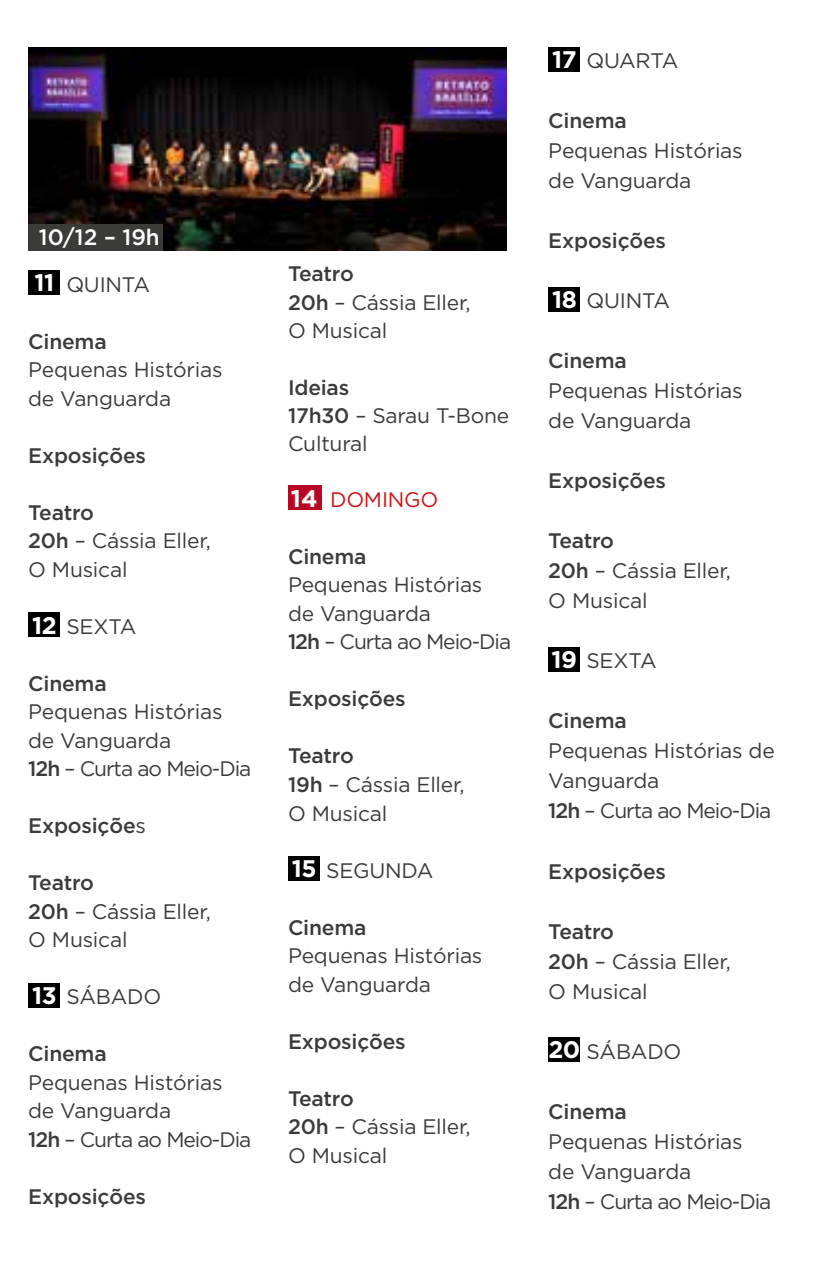
<style>
.page{position:relative;width:825px;height:1276px;background:#fff}
.page>*{position:absolute;margin:0;border:0;box-sizing:border-box;transform-origin:0 0}
.t1{font:500 22.2px "Gotham";color:#fff}
.t2{font:21px/28.5px "Gotham";letter-spacing:-.01em;color:#3b3b3a}
.t3{font:500 21px "Gotham";letter-spacing:-.01em;color:#3b3b3a}
.t4{font:21px "Gotham";letter-spacing:-.01em;color:#cd1316}
.s1{font-weight:700;font-size:24px;color:#fff}
.s2{font-weight:500}
.s3{font-weight:400}
</style>
<div class="page">
<div style="left:28px;top:270px;width:32px;height:25px;background:#000"></div>
<div style="left:28px;top:612px;width:32px;height:25px;background:#000"></div>
<div style="left:28px;top:983px;width:32px;height:24px;background:#000"></div>
<div style="left:288px;top:485px;width:33px;height:24px;background:#b80624"></div>
<div style="left:288px;top:856px;width:32px;height:24px;background:#000"></div>
<div style="left:548px;top:47px;width:32px;height:24px;background:#000"></div>
<div style="left:548px;top:287px;width:32px;height:24px;background:#000"></div>
<div style="left:548px;top:647px;width:32px;height:24px;background:#000"></div>
<div style="left:548px;top:1037px;width:32px;height:24px;background:#000"></div>
<img style="left:28px;top:47px;width:478px;height:204px">
<div style="left:28px;top:224px;width:135px;height:27px;background:#3b3b3a"></div>
<p class="t1" style="left:39px;top:224px;width:122px">10/12 – 19h</p>
<p class="t2" style="left:34px;top:270px;width:117px"><span class="s1">11</span> QUINTA</p>
<p class="t3" style="left:28px;top:329px;width:80px">Cinema</p>
<p class="t2" style="left:28px;top:355px;width:196px">Pequenas Histórias de Vanguarda</p>
<p class="t3" style="left:28px;top:443px;width:119px">Exposições</p>
<p class="t2" style="left:28px;top:497px;width:184px"><span class="s2">Teatro<br>20h</span> – Cássia Eller,<br>O Musical</p>
<p class="t2" style="left:32px;top:612px;width:106px"><span class="s1">12</span> SEXTA</p>
<p class="t3" style="left:28px;top:671px;width:80px">Cinema</p>
<p class="t2" style="left:28px;top:697px;width:225px">Pequenas Histórias de Vanguarda<br><span class="s2">12h</span> – Curta ao Meio-Dia</p>
<p class="t3" style="left:28px;top:814px;width:119px">Exposiçõe<span class="s3">s</span></p>
<p class="t2" style="left:28px;top:868px;width:184px"><span class="s2">Teatro<br>20h</span> – Cássia Eller,<br>O Musical</p>
<p class="t2" style="left:32px;top:982px;width:131px"><span class="s1">13</span> SÁBADO</p>
<p class="t3" style="left:28px;top:1042px;width:80px">Cinema</p>
<p class="t2" style="left:28px;top:1068px;width:225px">Pequenas Histórias de Vanguarda<br><span class="s2">12h</span> – Curta ao Meio-Dia</p>
<p class="t3" style="left:28px;top:1184px;width:119px">Exposições</p>
<p class="t2" style="left:288px;top:259px;width:184px"><span class="s2">Teatro<br>20h</span> – Cássia Eller,<br>O Musical</p>
<p class="t2" style="left:288px;top:373px;width:223px"><span class="s2">Ideias<br>17h30</span> – Sarau T-Bone<br>Cultural</p>
<p class="t4" style="left:291px;top:488px;width:149px"><span class="s1">14</span> DOMINGO</p>
<p class="t3" style="left:288px;top:544px;width:80px">Cinema</p>
<p class="t2" style="left:288px;top:570px;width:225px">Pequenas Histórias de Vanguarda<br><span class="s2">12h</span> – Curta ao Meio-Dia</p>
<p class="t3" style="left:288px;top:687px;width:119px">Exposições</p>
<p class="t2" style="left:288px;top:741px;width:178px"><span class="s2">Teatro<br>19h</span> – Cássia Eller,<br>O Musical</p>
<p class="t2" style="left:292px;top:855px;width:143px"><span class="s1">15</span> SEGUNDA</p>
<p class="t3" style="left:288px;top:915px;width:80px">Cinema</p>
<p class="t2" style="left:288px;top:941px;width:196px">Pequenas Histórias de Vanguarda</p>
<p class="t3" style="left:288px;top:1029px;width:119px">Exposições</p>
<p class="t2" style="left:288px;top:1083px;width:184px"><span class="s2">Teatro<br>20h</span> – Cássia Eller,<br>O Musical</p>
<p class="t2" style="left:552px;top:46px;width:128px"><span class="s1">17</span> QUARTA</p>
<p class="t3" style="left:548px;top:109px;width:80px">Cinema</p>
<p class="t2" style="left:548px;top:135px;width:196px;line-height:30px">Pequenas Histórias de Vanguarda</p>
<p class="t3" style="left:548px;top:229px;width:119px">Exposições</p>
<p class="t2" style="left:552px;top:286px;width:120px"><span class="s1">18</span> QUINTA</p>
<p class="t3" style="left:548px;top:349px;width:80px">Cinema</p>
<p class="t2" style="left:548px;top:375px;width:196px;line-height:30px">Pequenas Histórias de Vanguarda</p>
<p class="t3" style="left:548px;top:469px;width:119px">Exposições</p>
<p class="t2" style="left:548px;top:525px;width:184px;line-height:30px"><span class="s2">Teatro<br>20h</span> – Cássia Eller,<br>O Musical</p>
<p class="t2" style="left:552px;top:646px;width:106px"><span class="s1">19</span> SEXTA</p>
<p class="t3" style="left:548px;top:709px;width:80px">Cinema</p>
<p class="t2" style="left:548px;top:735px;width:228px;line-height:30px">Pequenas Histórias de<br>Vanguarda<br><span class="s2">12h</span> – Curta ao Meio-Dia</p>
<p class="t3" style="left:548px;top:859px;width:119px">Exposições</p>
<p class="t2" style="left:548px;top:915px;width:184px;line-height:30px"><span class="s2">Teatro<br>20h</span> – Cássia Eller,<br>O Musical</p>
<p class="t2" style="left:548px;top:1036px;width:134px"><span class="s1">20</span> SÁBADO</p>
<p class="t3" style="left:548px;top:1099px;width:80px">Cinema</p>
<p class="t2" style="left:548px;top:1125px;width:225px;line-height:30px">Pequenas Histórias de Vanguarda<br><span class="s2">12h</span> – Curta ao Meio-Dia</p>
</div>
